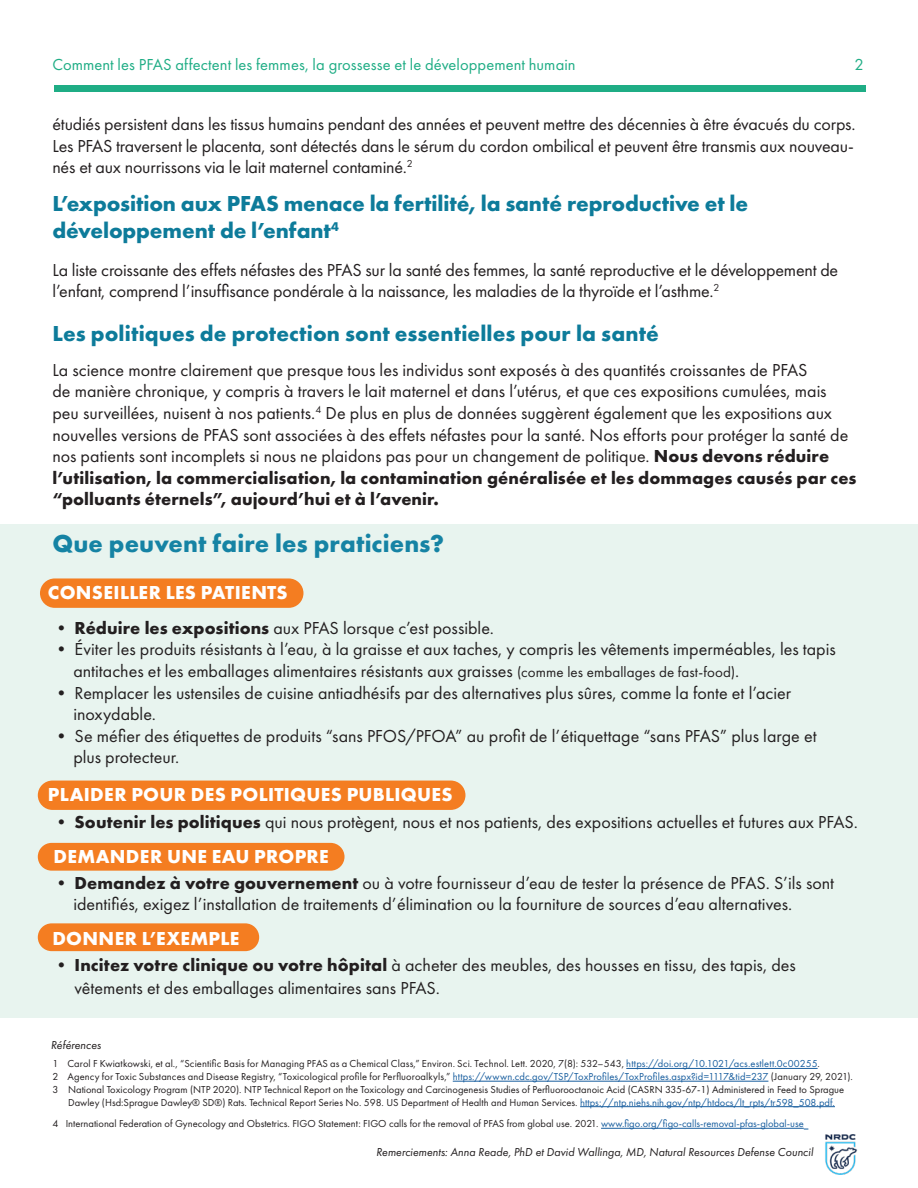
<style>
.page{position:relative;width:918px;height:1188px;background:#fff}
.page>*{position:absolute;margin:0;border:0;box-sizing:border-box;transform-origin:0 0}
.t1{font:700 25.5px "Futura PT";letter-spacing:.005em;color:#1583a4}
.t2{font:700 22.5px/27px "Futura PT";color:#0d7b9a}
.t3{font:700 19.5px "Futura PT";letter-spacing:.015em;color:#fff}
.t4{font:18px/21.6px "Futura PT";color:#231f20}
.t5{font:16.5px "Futura PT";letter-spacing:.005em;color:#1fad85}
.t6{font:italic 12px "Futura PT";color:#231f20}
.t7{font:10.5px/12.8px "Futura PT";color:#231f20}
.s1{font-weight:700}
.s2{font-size:15px}
.s3{color:#175d9e}
</style>
<div class="page">
<div style="left:0;top:524px;width:918px;height:493px;background:#e8f4ef"></div>
<div style="left:40px;top:578px;width:263px;height:30px;background:#f47d21;border-radius:15px"></div>
<div style="left:38px;top:843px;width:307px;height:28px;background:#f47d21;border-radius:14px"></div>
<div style="left:38px;top:923px;width:221px;height:28px;background:#f47d21;border-radius:14px"></div>
<div style="left:38px;top:781px;width:427px;height:29px;background:#f47d21;border-radius:15px"></div>
<div style="left:54px;top:85px;width:812px;height:6px;background:#1fad85"></div>
<hr style="left:626px;top:1068px;width:192px;height:1px;background:#175d9e">
<hr style="left:453px;top:1081px;width:315px;height:1px;background:#175d9e">
<hr style="left:580px;top:1106px;width:255px;height:1px;background:#175d9e">
<hr style="left:601px;top:1128px;width:203px;height:1px;background:#175d9e">
<img style="left:825px;top:1135px;width:33px;height:39px">
<p class="t5" style="left:52px;top:54px;width:525px">Comment les PFAS affectent les femmes, la grossesse et le développement humain</p>
<p class="t5" style="left:855px;top:54px;width:11px">2</p>
<p class="t4" style="left:52px;top:113px;width:805px;text-align:justify">étudiés persistent dans les tissus humains pendant des années et peuvent mettre des décennies à être évacués du corps.<br>Les PFAS traversent le placenta, sont détectés dans le sérum du cordon ombilical et peuvent être transmis aux nouveau&shy;nés et aux nourrissons via le lait maternel contaminé.<sup>2</sup></p>
<p class="t2" style="left:52px;top:189px;width:697px">L’exposition aux PFAS menace la fertilité, la santé reproductive et le développement de l’enfant<sup>4</sup></p>
<p class="t4" style="left:52px;top:259px;width:787px">La liste croissante des effets néfastes des PFAS sur la santé des femmes, la santé reproductive et le développement de l’enfant, comprend l’insuffisance pondérale à la naissance, les maladies de la thyroïde et l’asthme.<sup>2</sup></p>
<p class="t2" style="left:52px;top:319px;width:608px">Les politiques de protection sont essentielles pour la santé</p>
<p class="t4" style="left:52px;top:359px;width:806px">La science montre clairement que presque tous les individus sont exposés à des quantités croissantes de PFAS<br>de manière chronique, y compris à travers le lait maternel et dans l’utérus, et que ces expositions cumulées, mais peu surveillées, nuisent à nos patients.<sup>4</sup> De plus en plus de données suggèrent également que les expositions aux nouvelles versions de PFAS sont associées à des effets néfastes pour la santé. Nos efforts pour protéger la santé de nos patients sont incomplets si nous ne plaidons pas pour un changement de politique. <span class="s1">Nous devons réduire l’utilisation, la commercialisation, la contamination généralisée et les dommages causés par ces “polluants éternels”, aujourd’hui et à l’avenir.</span></p>
<p class="t1" style="left:52px;top:527px;width:393px">Que peuvent faire les praticiens?</p>
<p class="t3" style="left:48px;top:580px;width:241px">CONSEILLER LES PATIENTS</p>
<p class="t4" style="left:52px;top:617px;width:443px">• <span class="s1">Réduire les expositions</span> aux PFAS lorsque c’est possible.</p>
<p class="t4" style="left:73px;top:639px;width:764px;text-indent:-21px"><span class="s1">•</span> Éviter les produits résistants à l’eau, à la graisse et aux taches, y compris les vêtements imperméables, les tapis antitaches et les emballages alimentaires résistants aux graisses <span class="s2">(comme les emballages de fast-food)</span>.</p>
<p class="t4" style="left:73px;top:682px;width:719px;text-indent:-21px">• Remplacer les ustensiles de cuisine antiadhésifs par des alternatives plus sûres, comme la fonte et l’acier inoxydable.</p>
<p class="t4" style="left:73px;top:725px;width:745px;text-indent:-21px">• Se méfier des étiquettes de produits “sans PFOS/PFOA” au profit de l’étiquettage “sans PFAS” plus large et plus protecteur.</p>
<p class="t3" style="left:48px;top:781px;width:406px">PLAIDER POUR DES POLITIQUES PUBLIQUES</p>
<p class="t4" style="left:52px;top:811px;width:807px">• <span class="s1">Soutenir les politiques</span> qui nous protègent, nous et nos patients, des expositions actuelles et futures aux PFAS.</p>
<p class="t3" style="left:54px;top:844px;width:277px">DEMANDER UNE EAU PROPRE</p>
<p class="t4" style="left:73px;top:872px;width:762px;text-indent:-21px">• <span class="s1">Demandez à votre gouvernement</span> ou à votre fournisseur d’eau de tester la présence de PFAS. S’ils sont identifiés, exigez l’installation de traitements d’élimination ou la fourniture de sources d’eau alternatives.</p>
<p class="t3" style="left:52px;top:926px;width:188px">DONNER L’EXEMPLE</p>
<p class="t4" style="left:75px;top:953px;width:723px;line-height:23.4px;text-indent:-22px">• <span class="s1">Incitez votre clinique ou votre hôpital</span> à acheter des meubles, des housses en tissu, des tapis, des vêtements et des emballages alimentaires sans PFAS.</p>
<p class="t6" style="left:51px;top:1038px;width:52px">Références</p>
<p class="t7" style="left:52px;top:1057px;width:769px">1 Carol F Kwiatkowski, et al., “Scientific Basis for Managing PFAS as a Chemical Class,” Environ. Sci. Technol. Lett. 2020, 7(8): 532–543, <span class="s3">https://doi.org/10.1021/acs.estlett.0c00255</span>.</p>
<p class="t7" style="left:52px;top:1070px;width:802px">2 Agency for Toxic Substances and Disease Registry, “Toxicological profile for Perfluoroalkyls,” <span class="s3">https://wwwn.cdc.gov/TSP/ToxProfiles/ToxProfiles.aspx?id=1117&amp;tid=237</span> (January 29, 2021).</p>
<p class="t7" style="left:68px;top:1083px;width:778px;text-indent:-16px">3 National Toxicology Program (NTP 2020). NTP Technical Report on the Toxicology and Carcinogenesis Studies of Perfluorooctanoic Acid (CASRN 335-67-1) Administered in Feed to Sprague<br>Dawley (Hsd:Sprague Dawley® SD®) Rats. Technical Report Series No. 598. US Department of Health and Human Services. <span class="s3">https://ntp.niehs.nih.gov/ntp/htdocs/lt_rpts/tr598_508.pdf.</span></p>
<p class="t7" style="left:52px;top:1117px;width:753px">4 International Federation of Gynecology and Obstetrics. FIGO Statement: FIGO calls for the removal of PFAS from global use. 2021. <span class="s3">www.figo.org/figo-calls-removal-pfas-global-use</span></p>
<p class="t6" style="left:376px;top:1145px;width:439px">Remerciements: Anna Reade, PhD et David Wallinga, MD, Natural Resources Defense Council</p>
</div>
